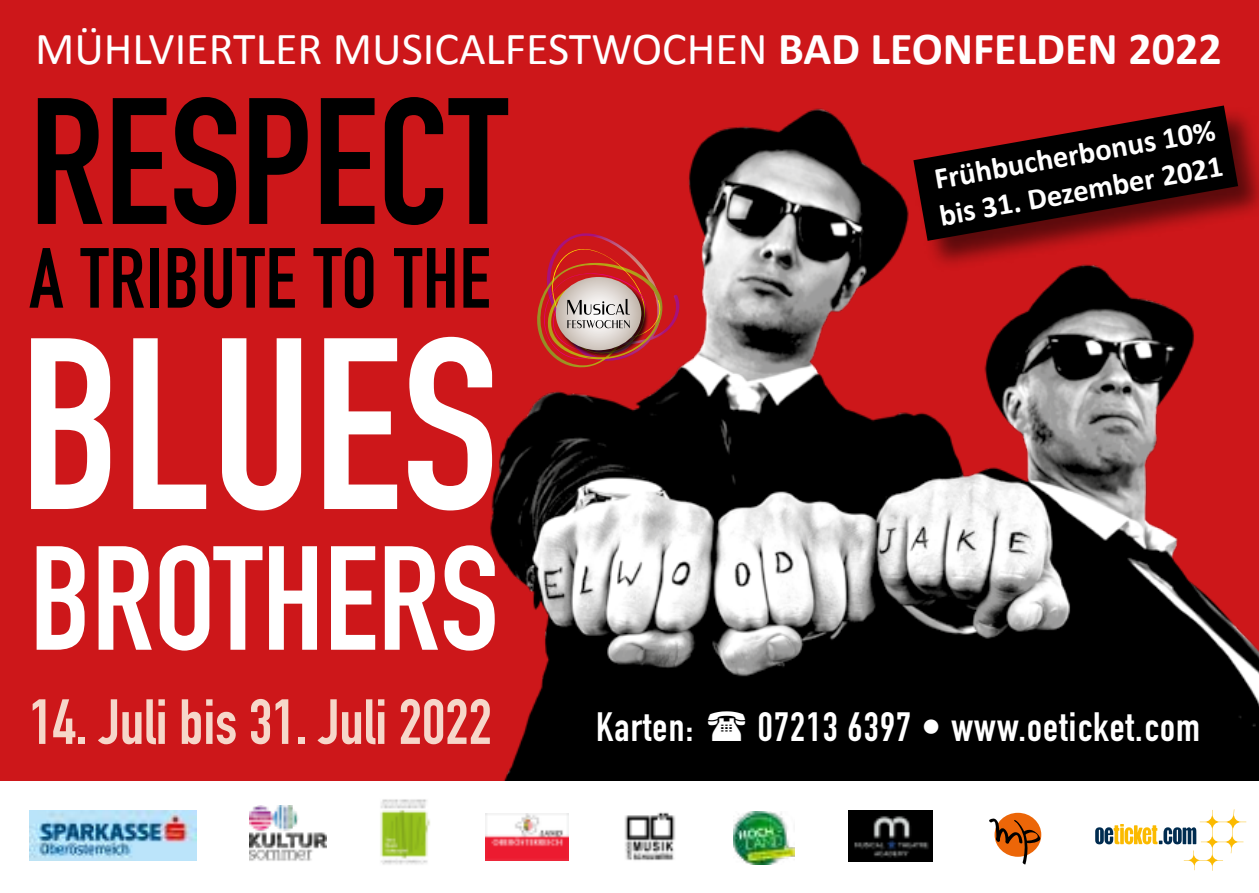
<style>
.page{position:relative;width:1259px;height:893px;background:#fff}
.page>*{position:absolute;margin:0;border:0;box-sizing:border-box;transform-origin:0 0}
.t1{font:700 239.7px "DIN Condensed";color:#fff}
.t2{font:700 176.7px "DIN Condensed";color:#000}
.t3{font:700 145.5px "DIN Condensed";color:#fff}
.t4{font:700 83.7px "DIN Condensed";letter-spacing:.01em;color:#000}
.t5{font:700 62.7px "DIN Condensed";color:#f6d7ca}
.t6{font:45.9px "Calibri";color:#fff}
.t7{font:700 40.5px "DIN Condensed";letter-spacing:.03em;color:#fff}
.t8{font:700 30.6px/36.9px "Calibri";color:#fff}
.s1{font-weight:700}
</style>
<div class="page">
<div style="left:994px;top:813px;width:47px;height:44px;background:#ec6608;border-radius:50%"></div>
<svg style="left:989px;top:818px;width:51px;height:47px"></svg>
<img style="left:380px;top:799px;width:50px;height:66px">
<img style="left:624px;top:812px;width:52px;height:49px">
<img style="left:250px;top:806px;width:77px;height:55px">
<img style="left:485px;top:814px;width:83px;height:46px">
<img style="left:29px;top:811px;width:167px;height:50px">
<div style="left:0;top:0;width:1259px;height:781px;background:#cd171a"></div>
<img style="left:490px;top:105px;width:769px;height:676px">
<svg style="left:536px;top:233px;width:146px;height:138px"></svg>
<svg style="left:1095px;top:809px;width:151px;height:62px"></svg>
<img style="left:733px;top:811px;width:61px;height:54px">
<img style="left:849px;top:811px;width:83px;height:50px">
<div style="left:914px;top:106px;width:345px;height:165px;background:#000;opacity:.55"></div>
<svg style="left:913px;top:106px;width:325px;height:135px"></svg>
<svg style="left:708px;top:710px;width:37px;height:31px"></svg>
<p class="t6" style="left:35px;top:20px;width:1188px">MÜHLVIERTLER MUSICALFESTWOCHEN <span class="s1">BAD LEONFELDEN 2022</span></p>
<h2 class="t2" style="left:29px;top:43px;width:480px">RESPECT</h2>
<h3 class="t4" style="left:29px;top:222px;width:462px">A TRIBUTE TO THE</h3>
<h1 class="t1" style="left:20px;top:264px;width:481px">BLUES</h1>
<h3 class="t3" style="left:30px;top:501px;width:471px">BROTHERS</h3>
<h3 class="t5" style="left:29px;top:680px;width:464px">14. Juli bis 31. Juli 2022</h3>
<p class="t8" style="left:930px;top:161px;width:289px;rotate:-10deg">Frühbucherbonus 10% bis 31. Dezember 2021</p>
<p class="t7" style="left:596px;top:699px;width:98px">Karten:</p>
<p class="t7" style="left:758px;top:699px;width:444px">07213 6397 • www.oeticket.com</p>
</div>
